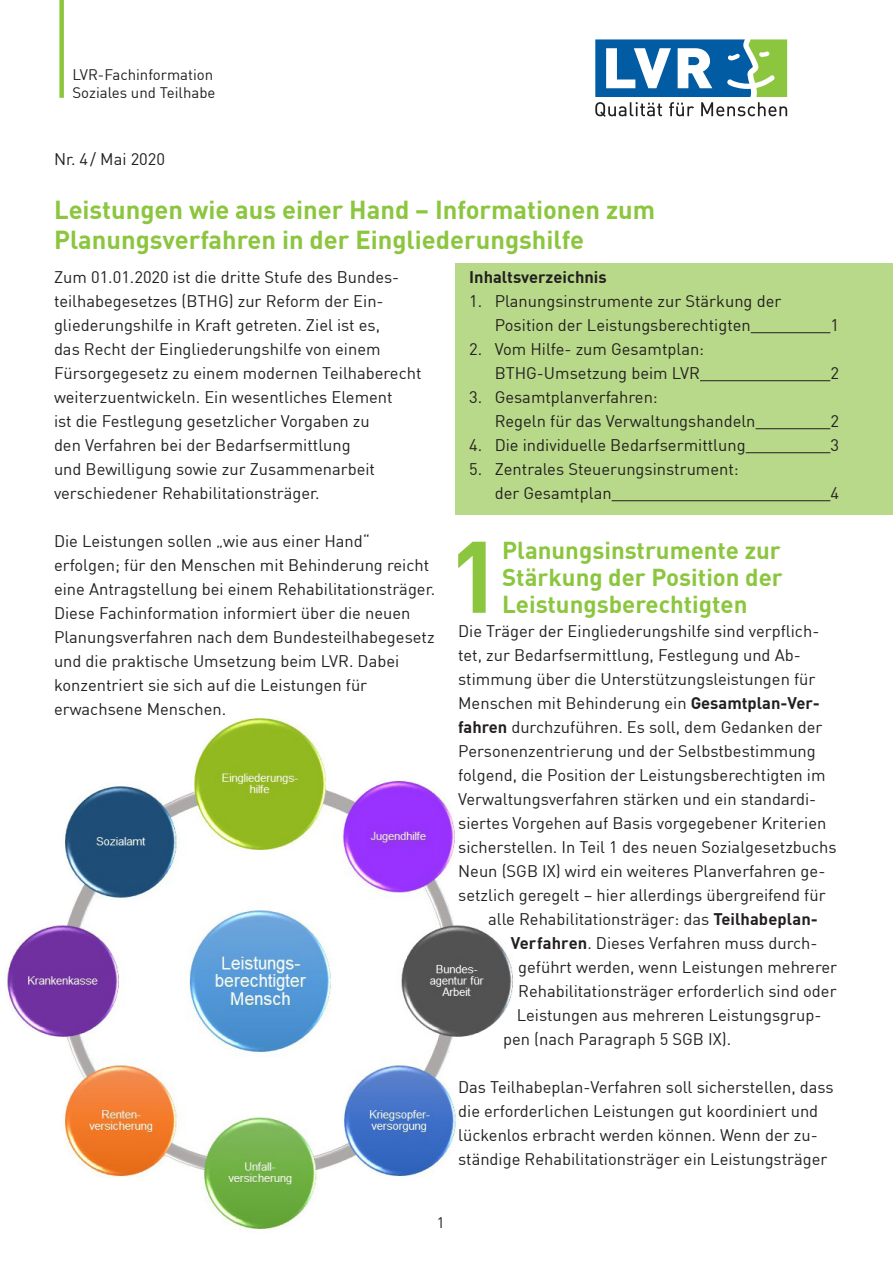
<style>
.page{position:relative;width:893px;height:1263px;background:#fff}
.page>*{position:absolute;margin:0;border:0;box-sizing:border-box;transform-origin:0 0}
.t1{font:700 99.9px "DIN";color:#8bc63e}
.t2{font:700 25.5px/30px "DIN";color:#8bc63e}
.t3{font:700 24px/27px "DIN";color:#8bc63e;text-align:justify}
.t4{font:16.5px/24px "DIN";color:#231f20}
.t5{font:700 16.5px "DIN";color:#231f20}
.t6{font:15px/18px "DIN";color:#231f20}
.s1{font-weight:700}
</style>
<div class="page">
<svg style="left:595px;top:39px;width:192px;height:78px"></svg>
<div style="left:59px;top:0;width:5px;height:98px;background:#8bc63e"></div>
<div style="left:455px;top:263px;width:438px;height:251px;background:#b8d989"></div>
<hr style="left:751px;top:332px;width:79px;height:1px;background:#231f20">
<hr style="left:700px;top:380px;width:130px;height:1px;background:#231f20">
<hr style="left:756px;top:428px;width:74px;height:1px;background:#231f20">
<hr style="left:746px;top:452px;width:84px;height:1px;background:#231f20">
<hr style="left:612px;top:500px;width:218px;height:1px;background:#231f20">
<img style="left:6px;top:718px;width:507px;height:512px">
<p class="t6" style="left:72px;top:65px;width:145px">LVR-Fachinformation<br>Soziales und Teilhabe</p>
<p class="t4" style="left:54px;top:147px;width:113px">Nr. 4/ Mai 2020</p>
<p class="t2" style="left:54px;top:194px;width:603px">Leistungen wie aus einer Hand – Informationen zum<br>Planungsverfahren in der Eingliederungshilfe</p>
<p class="t5" style="left:469px;top:266px;width:139px">Inhaltsverzeichnis</p>
<p class="t4" style="left:469px;top:289px;width:314px">1. Planungsinstrumente zur Stärkung der</p>
<p class="t4" style="left:495px;top:313px;width:258px">Position der Leistungsberechtigten</p>
<p class="t4" style="left:830px;top:313px;width:10px">1</p>
<p class="t4" style="left:469px;top:337px;width:237px">2. Vom Hilfe- zum Gesamtplan:</p>
<p class="t4" style="left:495px;top:361px;width:207px">BTHG-Umsetzung beim LVR</p>
<p class="t4" style="left:830px;top:361px;width:10px">2</p>
<p class="t4" style="left:469px;top:385px;width:190px">3. Gesamtplanverfahren:</p>
<p class="t4" style="left:495px;top:409px;width:262px">Regeln für das Verwaltungshandeln</p>
<p class="t4" style="left:830px;top:409px;width:10px">2</p>
<p class="t4" style="left:469px;top:433px;width:278px">4. Die individuelle Bedarfsermittlung</p>
<p class="t4" style="left:830px;top:433px;width:10px">3</p>
<p class="t4" style="left:469px;top:457px;width:271px">5. Zentrales Steuerungsinstrument:</p>
<p class="t4" style="left:495px;top:481px;width:118px">der Gesamtplan</p>
<p class="t4" style="left:830px;top:481px;width:10px">4</p>
<p class="t1" style="left:448px;top:511px;width:56px">1</p>
<p class="t3" style="left:502px;top:536px;width:282px">Planungsinstrumente zur Stärkung der Position der Leistungsberechtigten</p>
<p class="t4" style="left:458px;top:618px;width:380px">Die Träger der Eingliederungshilfe sind verpflich&shy;tet, zur Bedarfsermittlung, Festlegung und Ab&shy;stimmung über die Unterstützungsleistungen für Menschen mit Behinderung ein <span class="s1">Gesamtplan-Ver&shy;fahren</span> durchzuführen. Es soll, dem Gedanken der Personenzentrierung und der Selbstbestimmung folgend, die Position der Leistungsberechtigten im Verwaltungsverfahren stärken und ein standardi&shy;siertes Vorgehen auf Basis vorgegebener Kriterien sicherstellen. In Teil 1 des neuen Sozialgesetzbuchs Neun (SGB IX) wird ein weiteres Planverfahren ge&shy;setzlich geregelt – hier allerdings übergreifend für</p>
<p class="t4" style="left:488px;top:906px;width:331px;text-align:right">alle Rehabilitationsträger: das <span class="s1">Teilhabeplan-<br>Verfahren</span>. Dieses Verfahren muss durch-</p>
<p class="t4" style="left:517px;top:954px;width:322px;text-align:justify">geführt werden, wenn Leistungen mehrerer Rehabilitationsträger erforderlich sind oder Leistungen aus mehreren Leistungsgrup-</p>
<p class="t4" style="left:503px;top:1026px;width:230px">pen (nach Paragraph 5 SGB IX).</p>
<p class="t4" style="left:458px;top:1074px;width:377px">Das Teilhabeplan-Verfahren soll sicherstellen, dass die erforderlichen Leistungen gut koordiniert und lückenlos erbracht werden können. Wenn der zu&shy;ständige Rehabilitationsträger ein Leistungsträger</p>
<p class="t4" style="left:54px;top:265px;width:369px">Zum 01.01.2020 ist die dritte Stufe des Bundes&shy;teilhabegesetzes (BTHG) zur Reform der Ein&shy;gliederungshilfe in Kraft getreten. Ziel ist es,<br>das Recht der Eingliederungshilfe von einem Fürsorgegesetz zu einem modernen Teilhaberecht weiterzuentwickeln. Ein wesentliches Element</p>
<p class="t4" style="left:54px;top:409px;width:323px">ist die Festlegung gesetzlicher Vorgaben zu den Verfahren bei der Bedarfsermittlung und Bewilligung sowie zur Zusammenarbeit verschiedener Rehabilitationsträger.</p>
<p class="t4" style="left:54px;top:529px;width:383px">Die Leistungen sollen „wie aus einer Hand“ erfolgen; für den Menschen mit Behinderung reicht eine Antragstellung bei einem Rehabilitationsträger.<br>Diese Fachinformation informiert über die neuen Planungsverfahren nach dem Bundesteilhabegesetz und die praktische Umsetzung beim LVR. Dabei konzentriert sie sich auf die Leistungen für erwachsene Menschen.</p>
<p class="t6" style="left:437px;top:1213px;width:9px">1</p>
</div>
